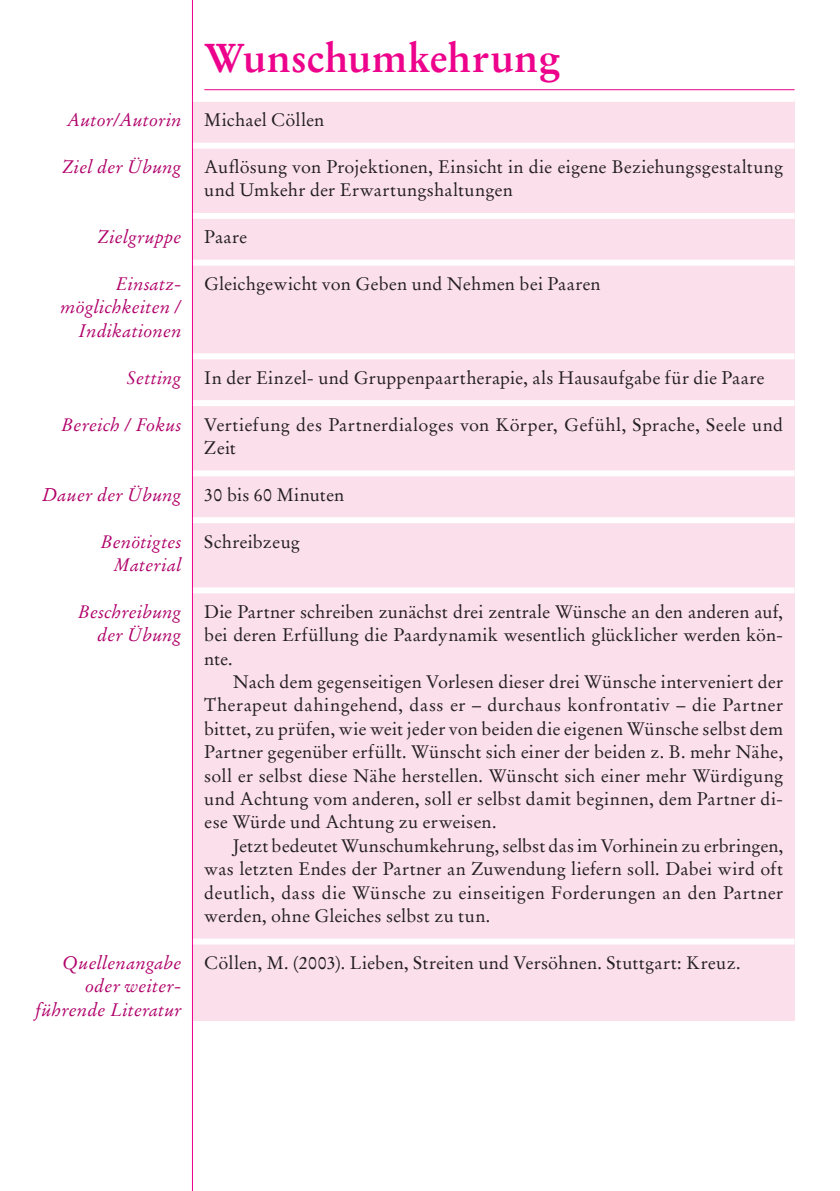
<style>
.page{position:relative;width:840px;height:1191px;background:#fff}
.page>*{position:absolute;margin:0;border:0;box-sizing:border-box;transform-origin:0 0}
.t1{font:700 40px "Stempel Garamond";letter-spacing:-.005em;color:#ed028c}
.t2{font:18px/23.4px "Stempel Garamond";letter-spacing:.015em;color:#231f20;text-align:justify}
.t3{font:italic 18px/23.4px "Stempel Garamond";letter-spacing:.015em;color:#b0016a;text-align:right}
</style>
<div class="page">
<hr style="left:192px;top:0;width:1px;height:1191px;background:#ed028c">
<div style="left:193px;top:99px;width:601px;height:921px;background:#fbdfeb"></div>
<div style="left:193px;top:96px;width:601px;height:6px;background:#fff"></div>
<div style="left:193px;top:143px;width:601px;height:6px;background:#fff"></div>
<div style="left:193px;top:213px;width:601px;height:6px;background:#fff"></div>
<div style="left:193px;top:260px;width:601px;height:6px;background:#fff"></div>
<div style="left:193px;top:353px;width:601px;height:6px;background:#fff"></div>
<div style="left:193px;top:400px;width:601px;height:6px;background:#fff"></div>
<div style="left:193px;top:470px;width:601px;height:6px;background:#fff"></div>
<div style="left:193px;top:517px;width:601px;height:6px;background:#fff"></div>
<div style="left:193px;top:587px;width:601px;height:6px;background:#fff"></div>
<div style="left:193px;top:938px;width:601px;height:6px;background:#fff"></div>
<hr style="left:204px;top:89px;width:590px;height:1px;background:#ed028c">
<p class="t3" style="left:67px;top:109px;width:116px">Autor/Autorin</p>
<p class="t3" style="left:62px;top:155px;width:121px">Ziel der Übung</p>
<p class="t3" style="left:97px;top:226px;width:86px">Zielgruppe</p>
<p class="t3" style="left:61px;top:272px;width:122px">Einsatz&shy;möglichkeiten /<br>Indikationen</p>
<p class="t3" style="left:127px;top:366px;width:56px">Setting</p>
<p class="t3" style="left:61px;top:413px;width:122px">Bereich / Fokus</p>
<p class="t3" style="left:42px;top:483px;width:141px">Dauer der Übung</p>
<p class="t3" style="left:100px;top:530px;width:83px">Benötigtes<br>Material</p>
<p class="t3" style="left:78px;top:600px;width:105px">Beschreibung der Übung</p>
<p class="t3" style="left:35px;top:951px;width:148px">Quellenangabe oder weiter&shy;führende Literatur</p>
<h1 class="t1" style="left:204px;top:32px;width:357px">Wunschumkehrung</h1>
<p class="t2" style="left:204px;top:109px;width:121px">Michael Cöllen</p>
<p class="t2" style="left:204px;top:156px;width:580px">Auflösung von Projektionen, Einsicht in die eigene Beziehungsgestaltung und Umkehr der Erwartungshaltungen</p>
<p class="t2" style="left:204px;top:226px;width:44px">Paare</p>
<p class="t2" style="left:204px;top:273px;width:397px">Gleichgewicht von Geben und Nehmen bei Paaren</p>
<p class="t2" style="left:204px;top:366px;width:561px">In der Einzel- und Gruppenpaartherapie, als Hausaufgabe für die Paare</p>
<p class="t2" style="left:204px;top:413px;width:580px">Vertiefung des Partnerdialoges von Körper, Gefühl, Sprache, Seele und<br>Zeit</p>
<p class="t2" style="left:204px;top:483px;width:141px">30 bis 60 Minuten</p>
<p class="t2" style="left:204px;top:530px;width:97px">Schreibzeug</p>
<p class="t2" style="left:204px;top:600px;width:580px">Die Partner schreiben zunächst drei zentrale Wünsche an den anderen auf, bei deren Erfüllung die Paardynamik wesentlich glücklicher werden kön&shy;nte.</p>
<p class="t2" style="left:204px;top:670px;width:580px;text-indent:28px">Nach dem gegenseitigen Vorlesen dieser drei Wünsche interveniert der Therapeut dahingehend, dass er – durchaus konfrontativ – die Partner bittet, zu prüfen, wie weit jeder von beiden die eigenen Wünsche selbst dem Partner gegenüber erfüllt. Wünscht sich einer der beiden z. B. mehr Nähe, soll er selbst diese Nähe herstellen. Wünscht sich einer mehr Würdigung und Achtung vom anderen, soll er selbst damit beginnen, dem Partner di&shy;ese Würde und Achtung zu erweisen.</p>
<p class="t2" style="left:204px;top:834px;width:580px;text-indent:28px">Jetzt bedeutet Wunschumkehrung, selbst das im Vorhinein zu erbringen, was letzten Endes der Partner an Zuwendung liefern soll. Dabei wird oft deutlich, dass die Wünsche zu einseitigen Forderungen an den Partner werden, ohne Gleiches selbst zu tun.</p>
<p class="t2" style="left:204px;top:951px;width:537px">Cöllen, M. (2003). Lieben, Streiten und Versöhnen. Stuttgart: Kreuz.</p>
</div>
